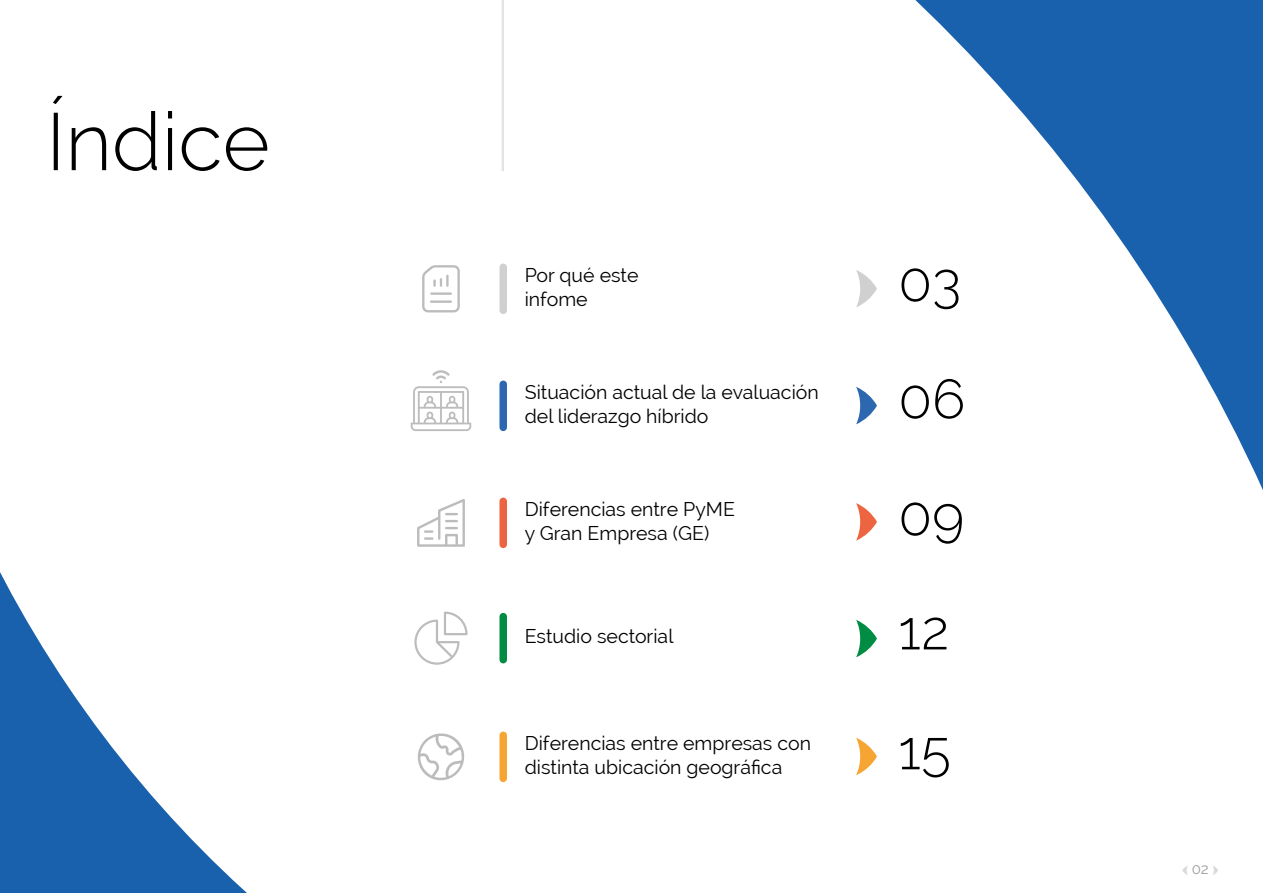
<style>
.page{position:relative;width:1263px;height:893px;background:#fff}
.page>*{position:absolute;margin:0;border:0;box-sizing:border-box;transform-origin:0 0}
.t1{font:300 81px "Raleway";color:#000}
.t2{font:300 54.9px/116.1px "Raleway";color:#000;text-align:justify}
.t3{font:19.5px/23.4px "Raleway";color:#000}
.t4{font:15px "Raleway";color:#9d9d9c}
</style>
<div class="page">
<svg style="left:856px;top:0;width:407px;height:776px"></svg>
<svg style="left:0;top:572px;width:247px;height:321px"></svg>
<hr style="left:502px;top:0;width:2px;height:171px;background:#e3e3e3">
<svg style="left:856px;top:270px;width:21px;height:37px"></svg>
<svg style="left:856px;top:387px;width:21px;height:37px"></svg>
<svg style="left:856px;top:503px;width:21px;height:38px"></svg>
<svg style="left:856px;top:620px;width:21px;height:37px"></svg>
<svg style="left:856px;top:738px;width:21px;height:37px"></svg>
<svg style="left:417px;top:499px;width:48px;height:48px"></svg>
<svg style="left:414px;top:612px;width:54px;height:53px"></svg>
<svg style="left:422px;top:265px;width:38px;height:47px"></svg>
<div style="left:499px;top:264px;width:8px;height:50px;background:#d0d0d0;border-radius:4px"></div>
<div style="left:499px;top:381px;width:8px;height:50px;background:#2c67b0;border-radius:4px"></div>
<div style="left:499px;top:498px;width:8px;height:50px;background:#ec6540;border-radius:4px"></div>
<div style="left:499px;top:613px;width:8px;height:50px;background:#008c43;border-radius:4px"></div>
<div style="left:499px;top:732px;width:8px;height:50px;background:#f7a532;border-radius:4px"></div>
<svg style="left:417px;top:733px;width:47px;height:48px"></svg>
<svg style="left:411px;top:370px;width:60px;height:61px"></svg>
<svg style="left:1213px;top:866px;width:5px;height:9px"></svg>
<svg style="left:1182px;top:866px;width:6px;height:9px"></svg>
<h1 class="t1" style="left:46px;top:94px;width:225px">Índice</h1>
<p class="t3" style="left:525px;top:264px;width:115px">Por qué este infome</p>
<p class="t3" style="left:525px;top:381px;width:295px">Situación actual de la evaluación del liderazgo híbrido</p>
<p class="t3" style="left:525px;top:498px;width:212px">Diferencias entre PyME y Gran Empresa (GE)</p>
<p class="t3" style="left:525px;top:625px;width:150px">Estudio sectorial</p>
<p class="t3" style="left:525px;top:732px;width:288px">Diferencias entre empresas con distinta ubicación geográfica</p>
<h2 class="t2" style="left:898px;top:224px;width:69px">03<br>06<br>09<br>12</h2>
<h2 class="t2" style="left:898px;top:692px;width:54px">15</h2>
<p class="t4" style="left:1192px;top:860px;width:19px">02</p>
</div>
